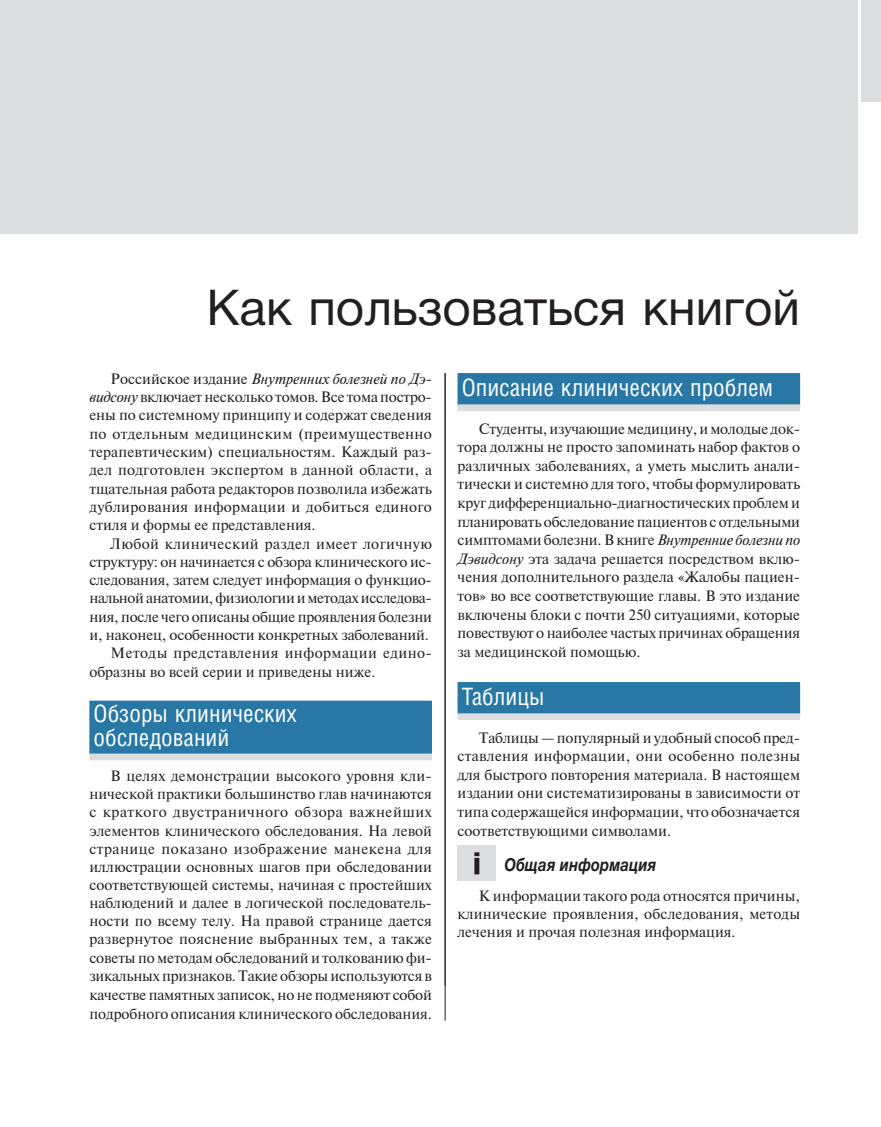
<style>
.page{position:relative;width:881px;height:1127px;background:#fff}
.page>*{position:absolute;margin:0;border:0;box-sizing:border-box;transform-origin:0 0}
.t1{font:49.5px "Helvetica Neue Cyr";color:#231f20}
.t2{font:24px/24px "Helios Cond";color:#fff}
.t3{font:italic 700 18px "Helvetica Neue Cyr";letter-spacing:.005em;color:#231f20;scale:.83 1}
.t4{font:15px/18.3px "Newton";letter-spacing:-.005em;color:#231f20;text-align:justify}
.t5{font:15px "Newton";letter-spacing:.025em;color:#231f20}
.t6{font:15px "Newton";letter-spacing:.03em;color:#231f20}
.s1{font-style:italic}
</style>
<div class="page">
<div style="left:861px;top:0;width:19px;height:102px;background:#dcdddf"></div>
<div style="left:89px;top:700px;width:343px;height:54px;background:#2877a4"></div>
<div style="left:89px;top:753px;width:343px;height:7px;background:#dcdddf"></div>
<div style="left:457px;top:373px;width:342px;height:33px;background:#2877a4"></div>
<div style="left:457px;top:404px;width:342px;height:7px;background:#dcdddf"></div>
<div style="left:457px;top:682px;width:342px;height:33px;background:#2877a4"></div>
<div style="left:457px;top:713px;width:342px;height:7px;background:#dcdddf"></div>
<div style="left:0;top:0;width:857px;height:234px;background:#dcdddf"></div>
<hr style="left:444px;top:373px;width:1px;height:647px;background:#231f20">
<div style="left:457px;top:845px;width:39px;height:36px;background:#dcdddf"></div>
<svg style="left:474px;top:852px;width:5px;height:22px"></svg>
<h1 class="t1" style="left:206px;top:289px;width:595px">Как пользоваться книгой</h1>
<p class="t4" style="left:89px;top:371px;width:344px;text-indent:21px">Российское издание <span class="s1">Внутренних болезней по Дэ&shy;видсону</span> включает несколько томов. Все тома постро&shy;ены по системному принципу и содержат сведения по отдельным медицинским (преимущественно терапевтическим) специальностям. Каждый раз&shy;дел подготовлен экспертом в данной области, а тщательная работа редакторов позволила избежать дублирования информации и добиться единого стиля и формы ее представления.</p>
<p class="t5" style="left:111px;top:538px;width:323px">Любой клинический раздел имеет логичную</p>
<p class="t4" style="left:89px;top:554px;width:344px">структуру: он начинается с обзора клинического ис-</p>
<p class="t4" style="left:89px;top:572px;width:344px">следования, затем следует информация о функцио-</p>
<p class="t4" style="left:89px;top:590px;width:344px">нальной анатомии, физиологии и методах исследова-</p>
<p class="t4" style="left:89px;top:608px;width:344px">ния, после чего описаны общие проявления болезни</p>
<p class="t4" style="left:89px;top:627px;width:341px">и, наконец, особенности конкретных заболеваний.</p>
<p class="t6" style="left:111px;top:647px;width:323px">Методы представления информации едино-</p>
<p class="t4" style="left:89px;top:663px;width:287px">образны во всей серии и приведены ниже.</p>
<h2 class="t2" style="left:94px;top:703px;width:205px">Обзоры клинических обследований</h2>
<p class="t4" style="left:89px;top:768px;width:344px;text-indent:21px">В целях демонстрации высокого уровня кли&shy;нической практики большинство глав начинаются с краткого двустраничного обзора важнейших элементов клинического обследования. На левой странице показано изображение манекена для иллюстрации основных шагов при обследовании соответствующей системы, начиная с простейших наблюдений и далее в логической последователь&shy;ности по всему телу. На правой странице дается развернутое пояснение выбранных тем, а также советы по методам обследований и толкованию фи&shy;зикальных признаков. Такие обзоры используются в качестве памятных записок, но не подменяют собой подробного описания клинического обследования.</p>
<h2 class="t2" style="left:461px;top:377px;width:313px">Описание клинических проблем</h2>
<p class="t4" style="left:457px;top:420px;width:344px;text-indent:21px">Студенты, изучающие медицину, и молодые док&shy;тора должны не просто запоминать набор фактов о различных заболеваниях, а уметь мыслить анали&shy;тически и системно для того, чтобы формулировать круг дифференциально-диагностических проблем и планировать обследование пациентов с отдельными симптомами болезни. В книге <span class="s1">Внутренние болезни по Дэвидсону</span> эта задача решается посредством вклю&shy;чения дополнительного раздела «Жалобы пациен&shy;тов» во все соответствующие главы. В это издание включены блоки с почти 250 ситуациями, которые повествуют о наиболее частых причинах обращения за медицинской помощью.</p>
<h2 class="t2" style="left:461px;top:686px;width:84px">Таблицы</h2>
<p class="t4" style="left:457px;top:729px;width:344px;text-indent:21px">Таблицы — популярный и удобный способ пред&shy;ставления информации, они особенно полезны для быстрого повторения материала. В настоящем издании они систематизированы в зависимости от типа содержащейся информации, что обозначается соответствующими символами.</p>
<p class="t3" style="left:504px;top:858px;width:184px">Общая информация</p>
<p class="t4" style="left:457px;top:888px;width:344px;text-indent:21px">К информации такого рода относятся причины, клинические проявления, обследования, методы лечения и прочая полезная информация.</p>
</div>
